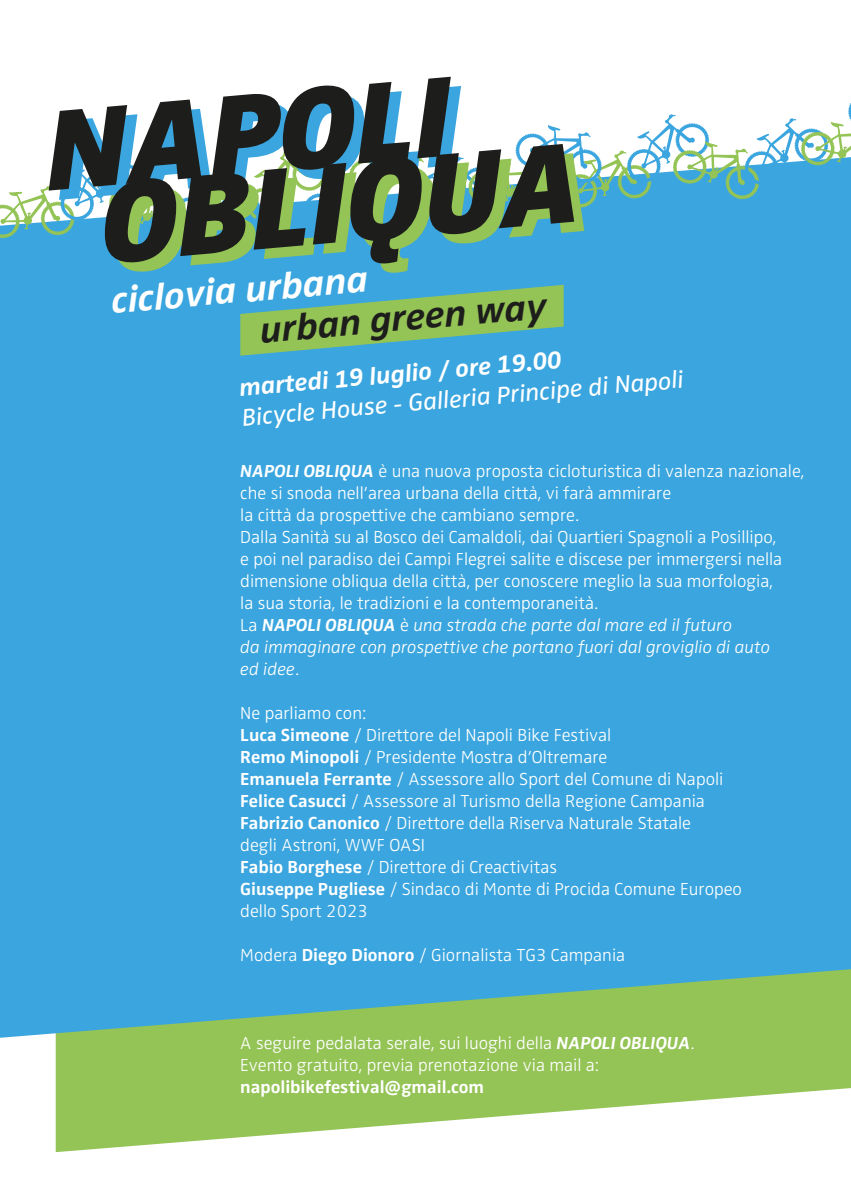
<style>
.page{position:relative;width:851px;height:1191px;background:#fff}
.page>*{position:absolute;margin:0;border:0;box-sizing:border-box;transform-origin:0 0}
.t1{font:117.6px "Zwo w 8 Italic";color:#1d1d1b}
.t2{font:37.6px "Zwo w 6 Italic";color:#fff}
.t3{font:37.6px "Zwo w 6 Italic";color:#1d1d1b}
.t4{font:25px "Zwo w 4 Italic";color:#fff}
.t5{font:25px "Zwo w 6 Italic";color:#fff}
.t6{font:18px/22px "Zwo w 2";color:#fff}
.t7{font:18px/22px "Zwo w 2 Italic";color:#fff}
.t8{font:18px "Zwo w 6";color:#fff}
.s1{font-family:"Zwo w 6 Italic"}
.s2{font-family:"Zwo w 2"}
.s3{font-family:"Zwo w 6"}
</style>
<div class="page">
<svg style="left:56px;top:1037px;width:794px;height:115px;fill:#94c356"></svg>
<div style="left:0;top:248px;width:850px;height:789px;background:#3aa5de"></div>
<svg style="left:0;top:104px;width:850px;height:144px"></svg>
<svg style="left:240px;top:285px;width:323px;height:71px;background:#6eb68e"></svg>
<h1 class="t1" style="left:37px;top:82px;width:409px;rotate:-5deg">NAPOLI</h1>
<h1 class="t1" style="left:93px;top:154px;width:483px;rotate:-5deg">OBLIQUA</h1>
<h2 class="t2" style="left:109px;top:279px;width:259px;rotate:-5deg">ciclovia urbana</h2>
<h3 class="t5" style="left:238px;top:373px;width:325px;rotate:-5deg">martedi 19 luglio / ore 19.00</h3>
<h2 class="t3" style="left:257px;top:308px;width:289px;rotate:-5deg">urban green way</h2>
<h3 class="t4" style="left:241px;top:403px;width:445px;rotate:-5deg">Bicycle House - Galleria Principe di Napoli</h3>
<p class="t6" style="left:240px;top:459px;width:565px"><span class="s1">NAPOLI OBLIQUA</span> è una nuova proposta cicloturistica di valenza nazionale, che si snoda nell’area urbana della città, vi farà ammirare<br>la città da prospettive che cambiano sempre.<br>Dalla Sanità su al Bosco dei Camaldoli, dai Quartieri Spagnoli a Posillipo,<br>e poi nel paradiso dei Campi Flegrei salite e discese per immergersi nella dimensione obliqua della città, per conoscere meglio la sua morfologia,<br>la sua storia, le tradizioni e la contemporaneità.</p>
<p class="t7" style="left:240px;top:613px;width:531px"><span class="s2">La</span> <span class="s1">NAPOLI OBLIQUA</span> <span class="s2">è</span> una strada che parte dal mare ed il futuro<br>da immaginare con prospettive che portano fuori dal groviglio di auto ed idee<span class="s2">.</span></p>
<p class="t6" style="left:240px;top:701px;width:503px">Ne parliamo con:<br><span class="s3">Luca Simeone</span> / Direttore del Napoli Bike Festival<br><span class="s3">Remo Minopoli</span> / Presidente Mostra d’Oltremare<br><span class="s3">Emanuela Ferrante</span> / Assessore allo Sport del Comune di Napoli <span class="s3">Felice Casucci</span> / Assessore al Turismo della Regione Campania <span class="s3">Fabrizio Canonico</span> / Direttore della Riserva Naturale Statale<br>degli Astroni, WWF OASI<br><span class="s3">Fabio Borghese</span> / Direttore di Creactivitas<br><span class="s3">Giuseppe Pugliese</span> / Sindaco di Monte di Procida Comune Europeo dello Sport 2023</p>
<p class="t6" style="left:240px;top:943px;width:386px">Modera <span class="s3">Diego Dionoro</span> / Giornalista TG3 Campania</p>
<p class="t6" style="left:240px;top:1031px;width:455px">A seguire pedalata serale, sui luoghi della <span class="s1">NAPOLI OBLIQUA</span>.<br>Evento gratuito, previa prenotazione via mail a:</p>
<p class="t8" style="left:240px;top:1076px;width:245px">napolibikefestival@gmail.com</p>
</div>
